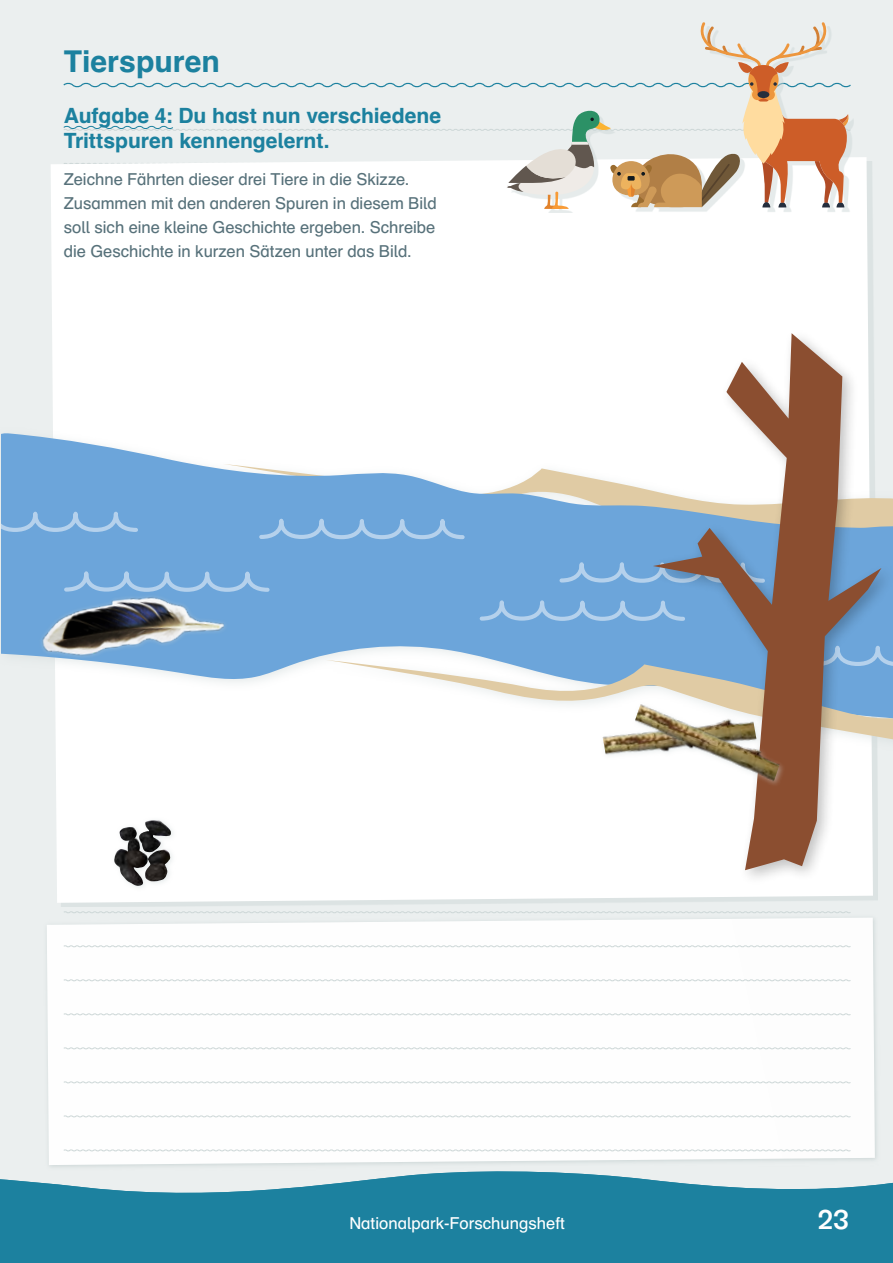
<style>
.page{position:relative;width:893px;height:1263px;background:#fff}
.page>*{position:absolute;margin:0;border:0;box-sizing:border-box;transform-origin:0 0}
.t1{font:30px "Schulbuch Nord Fett worked";color:#1c819f}
.t2{font:500 27px "Labil Grotesk";color:#fff}
.t3{font:21px/25.2px "Schulbuch Nord Fett worked";color:#1c819f}
.t4{font:16.5px/24px "Schulbuch Nord";letter-spacing:-.005em;color:#57717a}
.t5{font:16.5px "Schulbuch Nord";color:#fff}
</style>
<div class="page">
<hr style="left:0;top:0;width:1px;height:1263px;background:#ebefef">
<div style="left:1px;top:0;width:892px;height:1263px;background:#ebefef"></div>
<div style="left:47px;top:918px;width:828px;height:247px;background:#fefefe"></div>
<svg style="left:63px;top:1081px;width:788px;height:3px"></svg>
<svg style="left:63px;top:1149px;width:788px;height:3px"></svg>
<svg style="left:63px;top:1047px;width:788px;height:3px"></svg>
<svg style="left:63px;top:1115px;width:788px;height:3px"></svg>
<svg style="left:63px;top:1013px;width:788px;height:3px"></svg>
<svg style="left:63px;top:979px;width:788px;height:2px"></svg>
<svg style="left:63px;top:945px;width:788px;height:2px"></svg>
<svg style="left:64px;top:911px;width:787px;height:2px"></svg>
<div style="left:51px;top:157px;width:822px;height:746px;background:#fff"></div>
<svg style="left:0;top:1171px;width:893px;height:92px;background:#368fa9"></svg>
<div style="left:0;top:426px;width:893px;height:328px;background:#cdd7d7;opacity:.5"></div>
<svg style="left:2px;top:433px;width:646px;height:293px;background:#accbe7"></svg>
<svg style="left:325px;top:666px;width:323px;height:76px;background:#f1f2f2"></svg>
<svg style="left:240px;top:639px;width:408px;height:27px;background:#91bbe2"></svg>
<svg style="left:2px;top:511px;width:646px;height:28px;background:#73a9db"></svg>
<svg style="left:240px;top:600px;width:408px;height:21px;background:#73a9db"></svg>
<div style="left:63px;top:562px;width:585px;height:30px;background:#6ca5da"></div>
<div style="left:648px;top:327px;width:245px;height:559px;background:#000;opacity:.25"></div>
<svg style="left:653px;top:333px;width:228px;height:537px;background:#b6afaf"></svg>
<div style="left:511px;top:26px;width:342px;height:187px;background:#cdd7d7;opacity:.5"></div>
<svg style="left:62px;top:22px;width:790px;height:187px"></svg>
<img style="left:602px;top:707px;width:27px;height:64px">
<div style="left:111px;top:817px;width:67px;height:76px;background:#fff"></div>
<img style="left:114px;top:820px;width:57px;height:64px">
<div style="left:632px;top:702px;width:154px;height:86px;background:#cdd7d7;opacity:.5"></div>
<img style="left:629px;top:701px;width:155px;height:85px">
<img style="left:29px;top:565px;width:211px;height:101px">
<h1 class="t1" style="left:64px;top:43px;width:158px">Tierspuren</h1>
<p class="t3" style="left:64px;top:102px;width:379px">Aufgabe 4: Du hast nun verschiedene<br>Trittspuren kennengelernt.</p>
<p class="t4" style="left:64px;top:167px;width:374px">Zeichne Fährten dieser drei Tiere in die Skizze.<br>Zusammen mit den anderen Spuren in diesem Bild soll sich eine kleine Geschichte ergeben. Schreibe die Geschichte in kurzen Sätzen unter das Bild.</p>
<p class="t5" style="left:349px;top:1213px;width:217px">Nationalpark-Forschungsheft</p>
<h2 class="t2" style="left:818px;top:1201px;width:33px">23</h2>
</div>
